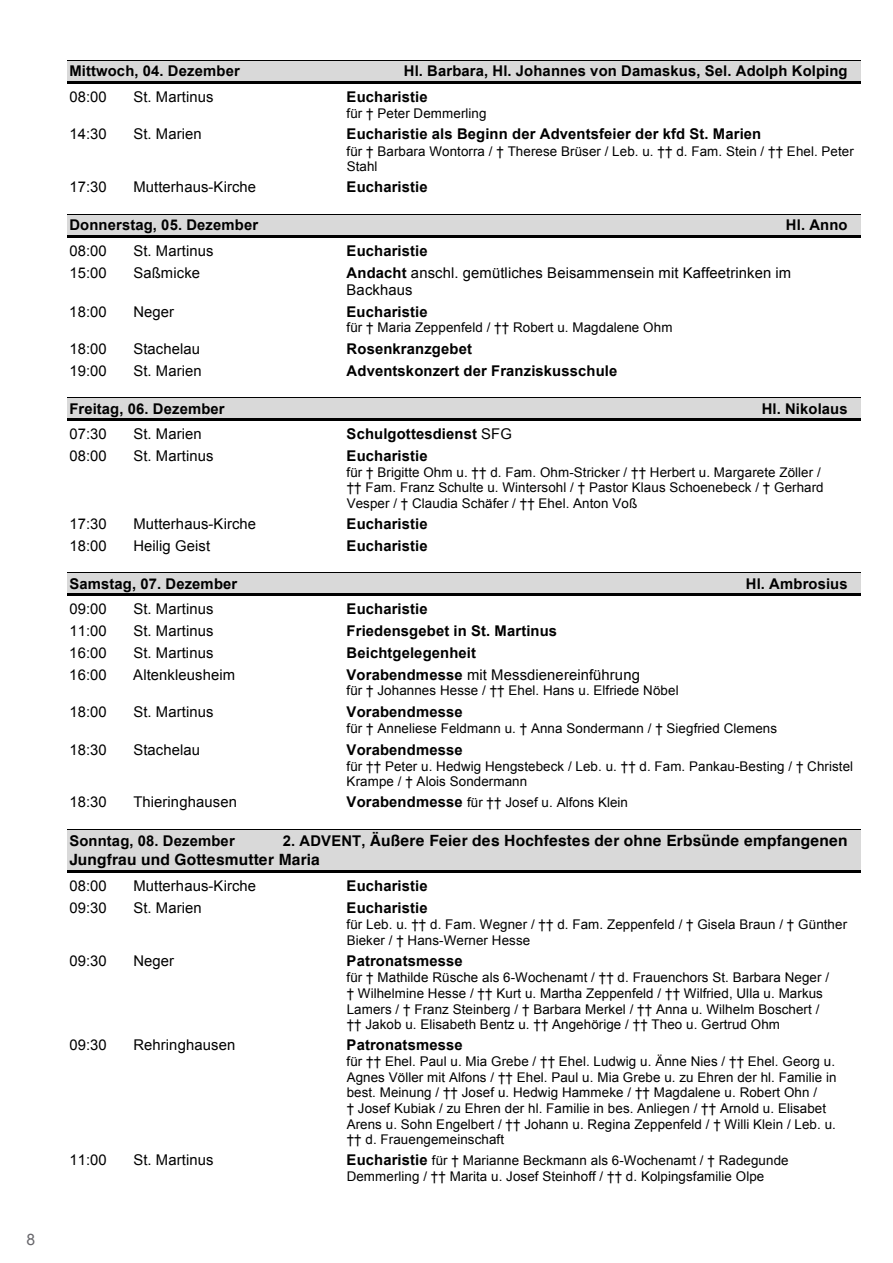
<style>
.page{position:relative;width:893px;height:1263px;background:#fff}
.page>*{position:absolute;margin:0;border:0;box-sizing:border-box;transform-origin:0 0}
.t1{font:15.75px "Arial";color:#68676c}
.t2{font:700 15.6px/19.2px "Helvetica";letter-spacing:.01em;color:#000}
.t3{font:700 14.85px "Arial";letter-spacing:.01em;color:#000}
.t4{font:14.85px/17px "Arial";letter-spacing:.01em;color:#000}
.t5{font:13.35px/15.5px "Arial";letter-spacing:.01em;color:#000}
.s1{font-weight:700}
.s2{font-weight:400}
.s3{font-weight:700;font-size:14.85px}
.s4{font-family:"Arial";font-size:14.85px}
</style>
<div class="page">
<div style="left:67px;top:61px;width:793px;height:20px;background:#d9d9d9"></div>
<hr style="left:67px;top:61px;width:793px;height:1px;background:#000">
<hr style="left:67px;top:81px;width:793px;height:3px;background:#000">
<div style="left:67px;top:215px;width:793px;height:20px;background:#d9d9d9"></div>
<hr style="left:67px;top:214px;width:793px;height:1px;background:#000">
<hr style="left:67px;top:235px;width:793px;height:2px;background:#000">
<div style="left:67px;top:398px;width:793px;height:20px;background:#d9d9d9"></div>
<hr style="left:67px;top:397px;width:793px;height:1px;background:#000">
<hr style="left:67px;top:418px;width:793px;height:3px;background:#000">
<div style="left:67px;top:573px;width:793px;height:20px;background:#d9d9d9"></div>
<hr style="left:67px;top:573px;width:793px;height:1px;background:#000">
<hr style="left:67px;top:593px;width:793px;height:3px;background:#000">
<div style="left:67px;top:830px;width:793px;height:20px;background:#d9d9d9"></div>
<hr style="left:67px;top:829px;width:793px;height:1px;background:#000">
<div style="left:67px;top:850px;width:793px;height:20px;background:#d9d9d9"></div>
<hr style="left:67px;top:870px;width:793px;height:3px;background:#000">
<p class="t1" style="left:27px;top:1229px;width:10px">8</p>
<p class="t3" style="left:69px;top:61px;width:172px">Mittwoch, 04. Dezember</p>
<p class="t3" style="left:404px;top:61px;width:445px">Hl. Barbara, Hl. Johannes von Damaskus, Sel. Adolph Kolping</p>
<p class="t4" style="left:69px;top:89px;width:39px">08:00</p>
<p class="t4" style="left:133px;top:89px;width:82px">St. Martinus</p>
<p class="t3" style="left:347px;top:87px;width:82px">Eucharistie</p>
<p class="t5" style="left:347px;top:106px;width:141px">für † Peter Demmerling</p>
<p class="t4" style="left:69px;top:126px;width:39px">14:30</p>
<p class="t4" style="left:133px;top:126px;width:70px">St. Marien</p>
<p class="t3" style="left:347px;top:124px;width:416px">Eucharistie als Beginn der Adventsfeier der kfd St. Marien</p>
<p class="t5" style="left:347px;top:143px;width:509px">für † Barbara Wontorra / † Therese Brüser / Leb. u. †† d. Fam. Stein / †† Ehel. Peter<br>Stahl</p>
<p class="t4" style="left:69px;top:179px;width:39px">17:30</p>
<p class="t4" style="left:133px;top:179px;width:124px">Mutterhaus-Kirche</p>
<p class="t3" style="left:347px;top:177px;width:82px">Eucharistie</p>
<p class="t3" style="left:69px;top:215px;width:190px">Donnerstag, 05. Dezember</p>
<p class="t3" style="left:786px;top:215px;width:63px">Hl. Anno</p>
<p class="t4" style="left:69px;top:242px;width:39px">08:00</p>
<p class="t4" style="left:133px;top:242px;width:82px">St. Martinus</p>
<p class="t3" style="left:347px;top:240px;width:82px">Eucharistie</p>
<p class="t4" style="left:69px;top:264px;width:39px">15:00</p>
<p class="t4" style="left:133px;top:264px;width:68px">Saßmicke</p>
<p class="t4" style="left:347px;top:264px;width:446px"><span class="s1">Andacht</span> anschl. gemütliches Beisammensein mit Kaffeetrinken im<br>Backhaus</p>
<p class="t4" style="left:69px;top:303px;width:39px">18:00</p>
<p class="t4" style="left:133px;top:303px;width:42px">Neger</p>
<p class="t3" style="left:347px;top:301px;width:82px">Eucharistie</p>
<p class="t5" style="left:347px;top:320px;width:327px">für † Maria Zeppenfeld / †† Robert u. Magdalene Ohm</p>
<p class="t4" style="left:69px;top:340px;width:39px">18:00</p>
<p class="t4" style="left:133px;top:340px;width:68px">Stachelau</p>
<p class="t3" style="left:347px;top:339px;width:127px">Rosenkranzgebet</p>
<p class="t4" style="left:69px;top:362px;width:39px">19:00</p>
<p class="t4" style="left:133px;top:362px;width:70px">St. Marien</p>
<p class="t3" style="left:347px;top:361px;width:272px">Adventskonzert der Franziskusschule</p>
<p class="t3" style="left:69px;top:399px;width:157px">Freitag, 06. Dezember</p>
<p class="t3" style="left:762px;top:399px;width:87px">Hl. Nikolaus</p>
<p class="t4" style="left:69px;top:425px;width:39px">07:30</p>
<p class="t4" style="left:133px;top:425px;width:70px">St. Marien</p>
<p class="t3" style="left:347px;top:424px;width:167px">Schulgottesdienst <span class="s2">SFG</span></p>
<p class="t4" style="left:69px;top:447px;width:39px">08:00</p>
<p class="t4" style="left:133px;top:447px;width:82px">St. Martinus</p>
<p class="t3" style="left:347px;top:446px;width:82px">Eucharistie</p>
<p class="t5" style="left:347px;top:465px;width:479px">für † Brigitte Ohm u. †† d. Fam. Ohm-Stricker / †† Herbert u. Margarete Zöller / †† Fam. Franz Schulte u. Wintersohl / † Pastor Klaus Schoenebeck / † Gerhard<br>Vesper / † Claudia Schäfer / †† Ehel. Anton Voß</p>
<p class="t4" style="left:69px;top:516px;width:39px">17:30</p>
<p class="t4" style="left:133px;top:516px;width:124px">Mutterhaus-Kirche</p>
<p class="t3" style="left:347px;top:514px;width:82px">Eucharistie</p>
<p class="t4" style="left:69px;top:538px;width:39px">18:00</p>
<p class="t4" style="left:133px;top:538px;width:78px">Heilig Geist</p>
<p class="t3" style="left:347px;top:536px;width:82px">Eucharistie</p>
<p class="t3" style="left:69px;top:574px;width:169px">Samstag, 07. Dezember</p>
<p class="t3" style="left:746px;top:574px;width:103px">Hl. Ambrosius</p>
<p class="t4" style="left:69px;top:601px;width:39px">09:00</p>
<p class="t4" style="left:133px;top:601px;width:82px">St. Martinus</p>
<p class="t3" style="left:347px;top:599px;width:82px">Eucharistie</p>
<p class="t4" style="left:69px;top:623px;width:39px">11:00</p>
<p class="t4" style="left:133px;top:623px;width:82px">St. Martinus</p>
<p class="t3" style="left:347px;top:621px;width:212px">Friedensgebet in St. Martinus</p>
<p class="t4" style="left:69px;top:645px;width:39px">16:00</p>
<p class="t4" style="left:133px;top:645px;width:82px">St. Martinus</p>
<p class="t3" style="left:347px;top:643px;width:131px">Beichtgelegenheit</p>
<p class="t4" style="left:69px;top:666px;width:39px">16:00</p>
<p class="t4" style="left:133px;top:666px;width:103px">Altenkleusheim</p>
<p class="t4" style="left:347px;top:666px;width:295px"><span class="s1">Vorabendmesse</span> mit Messdienereinführung</p>
<p class="t5" style="left:347px;top:683px;width:333px">für † Johannes Hesse / †† Ehel. Hans u. Elfriede Nöbel</p>
<p class="t4" style="left:69px;top:703px;width:39px">18:00</p>
<p class="t4" style="left:133px;top:703px;width:82px">St. Martinus</p>
<p class="t3" style="left:347px;top:702px;width:118px">Vorabendmesse</p>
<p class="t5" style="left:347px;top:721px;width:432px">für † Anneliese Feldmann u. † Anna Sondermann / † Siegfried Clemens</p>
<p class="t4" style="left:69px;top:741px;width:39px">18:30</p>
<p class="t4" style="left:133px;top:741px;width:68px">Stachelau</p>
<p class="t3" style="left:347px;top:739px;width:118px">Vorabendmesse</p>
<p class="t5" style="left:347px;top:758px;width:508px">für †† Peter u. Hedwig Hengstebeck / Leb. u. †† d. Fam. Pankau-Besting / † Christel<br>Krampe / † Alois Sondermann</p>
<p class="t4" style="left:69px;top:794px;width:39px">18:30</p>
<p class="t4" style="left:133px;top:794px;width:105px">Thieringhausen</p>
<p class="t5" style="left:347px;top:795px;width:283px"><span class="s3">Vorabendmesse</span> für †† Josef u. Alfons Klein</p>
<p class="t3" style="left:69px;top:831px;width:167px">Sonntag, 08. Dezember</p>
<p class="t2" style="left:69px;top:831px;width:780px;text-indent:213px"><span class="s4">2. ADVENT,</span> Äußere Feier des Hochfestes der ohne Erbsünde empfangenen<br>Jungfrau und Gottesmutter Maria</p>
<p class="t4" style="left:69px;top:877px;width:39px">08:00</p>
<p class="t4" style="left:133px;top:877px;width:124px">Mutterhaus-Kirche</p>
<p class="t3" style="left:347px;top:876px;width:82px">Eucharistie</p>
<p class="t4" style="left:69px;top:899px;width:39px">09:30</p>
<p class="t4" style="left:133px;top:899px;width:70px">St. Marien</p>
<p class="t3" style="left:347px;top:898px;width:82px">Eucharistie</p>
<p class="t5" style="left:347px;top:917px;width:502px">für Leb. u. †† d. Fam. Wegner / †† d. Fam. Zeppenfeld / † Gisela Braun / † Günther<br>Bieker / † Hans-Werner Hesse</p>
<p class="t4" style="left:69px;top:952px;width:39px">09:30</p>
<p class="t4" style="left:133px;top:952px;width:42px">Neger</p>
<p class="t3" style="left:347px;top:951px;width:118px">Patronatsmesse</p>
<p class="t5" style="left:347px;top:970px;width:484px">für † Mathilde Rüsche als 6-Wochenamt / †† d. Frauenchors St. Barbara Neger / † Wilhelmine Hesse / †† Kurt u. Martha Zeppenfeld / †† Wilfried, Ulla u. Markus Lamers / † Franz Steinberg / † Barbara Merkel / †† Anna u. Wilhelm Boschert / †† Jakob u. Elisabeth Bentz u. †† Angehörige / †† Theo u. Gertrud Ohm</p>
<p class="t4" style="left:69px;top:1036px;width:39px">09:30</p>
<p class="t4" style="left:133px;top:1036px;width:103px">Rehringhausen</p>
<p class="t3" style="left:347px;top:1035px;width:118px">Patronatsmesse</p>
<p class="t5" style="left:347px;top:1054px;width:492px">für †† Ehel. Paul u. Mia Grebe / †† Ehel. Ludwig u. Änne Nies / †† Ehel. Georg u.<br>Agnes Völler mit Alfons / †† Ehel. Paul u. Mia Grebe u. zu Ehren der hl. Familie in best. Meinung / †† Josef u. Hedwig Hammeke / †† Magdalene u. Robert Ohn /<br>† Josef Kubiak / zu Ehren der hl. Familie in bes. Anliegen / †† Arnold u. Elisabet Arens u. Sohn Engelbert / †† Johann u. Regina Zeppenfeld / † Willi Klein / Leb. u. †† d. Frauengemeinschaft</p>
<p class="t4" style="left:69px;top:1152px;width:39px">11:00</p>
<p class="t4" style="left:133px;top:1152px;width:82px">St. Martinus</p>
<p class="t5" style="left:347px;top:1152px;width:444px;line-height:16.2px"><span class="s3">Eucharistie</span> für † Marianne Beckmann als 6-Wochenamt / † Radegunde<br>Demmerling / †† Marita u. Josef Steinhoff / †† d. Kolpingsfamilie Olpe</p>
</div>
